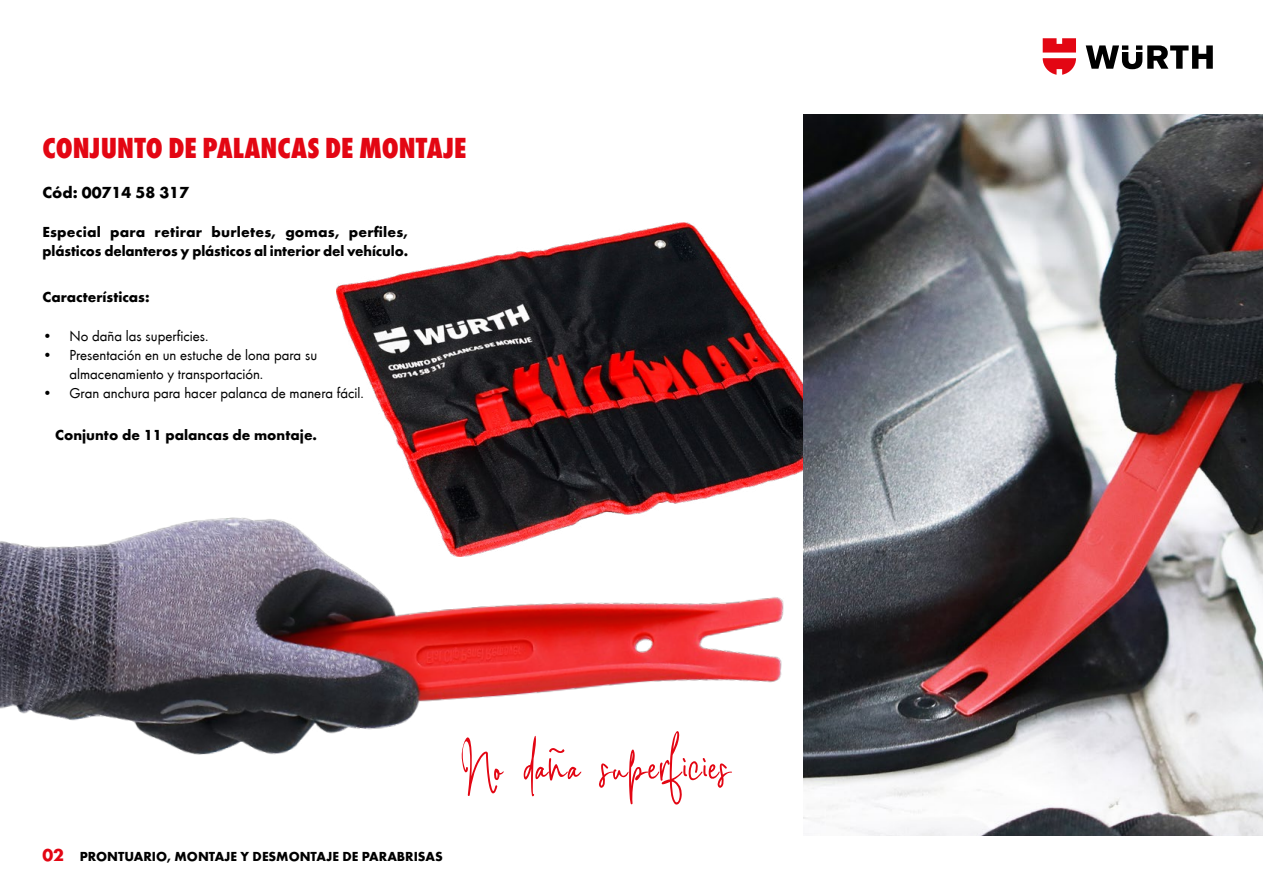
<style>
.page{position:relative;width:1263px;height:893px;background:#fff}
.page>*{position:absolute;margin:0;border:0;box-sizing:border-box;transform-origin:0 0}
.t1{font:62.25px "Pink Script";letter-spacing:.025em;color:#e30613}
.t2{font:800 condensed 30px "Wuerth";letter-spacing:.005em;color:#e30613}
.t3{font:700 16.5px "Wuerth";color:#000}
.t4{font:700 15px/19.2px "Wuerth";color:#000}
.t5{font:15px/19.2px "Wuerth";color:#000}
.t6{font:700 13.5px "Wuerth";color:#000}
.s1{font-size:18px;color:#e30613}
</style>
<div class="page">
<svg style="left:1086px;top:45px;width:127px;height:24px"></svg>
<svg style="left:1043px;top:38px;width:33px;height:37px"></svg>
<img style="left:336px;top:222px;width:468px;height:126px">
<img style="left:0;top:348px;width:804px;height:471px">
<img style="left:804px;top:115px;width:459px;height:721px">
<img style="left:1220px;top:440px;width:43px;height:396px">
<h2 class="t2" style="left:43px;top:127px;width:426px">CONJUNTO DE PALANCAS DE MONTAJE</h2>
<p class="t3" style="left:43px;top:181px;width:148px">Cód: 00714 58 317</p>
<p class="t4" style="left:43px;top:221px;width:367px">Especial para retirar burletes, gomas, perfiles, plásticos delanteros y plásticos al interior del vehículo.</p>
<p class="t4" style="left:43px;top:287px;width:109px">Características:</p>
<p class="t5" style="left:43px;top:325px;width:167px">• No daña las superficies.</p>
<p class="t5" style="left:70px;top:344px;width:249px;text-indent:-27px">• Presentación en un estuche de lona para su almacenamiento y transportación.</p>
<p class="t5" style="left:43px;top:383px;width:323px">• Gran anchura para hacer palanca de manera fácil.</p>
<p class="t4" style="left:55px;top:424px;width:263px">Conjunto de 11 palancas de montaje.</p>
<p class="t6" style="left:43px;top:846px;width:402px"><span class="s1">02</span> PRONTUARIO, MONTAJE Y DESMONTAJE DE PARABRISAS</p>
<h1 class="t1" style="left:461px;top:729px;width:271px">No daña superficies</h1>
</div>
